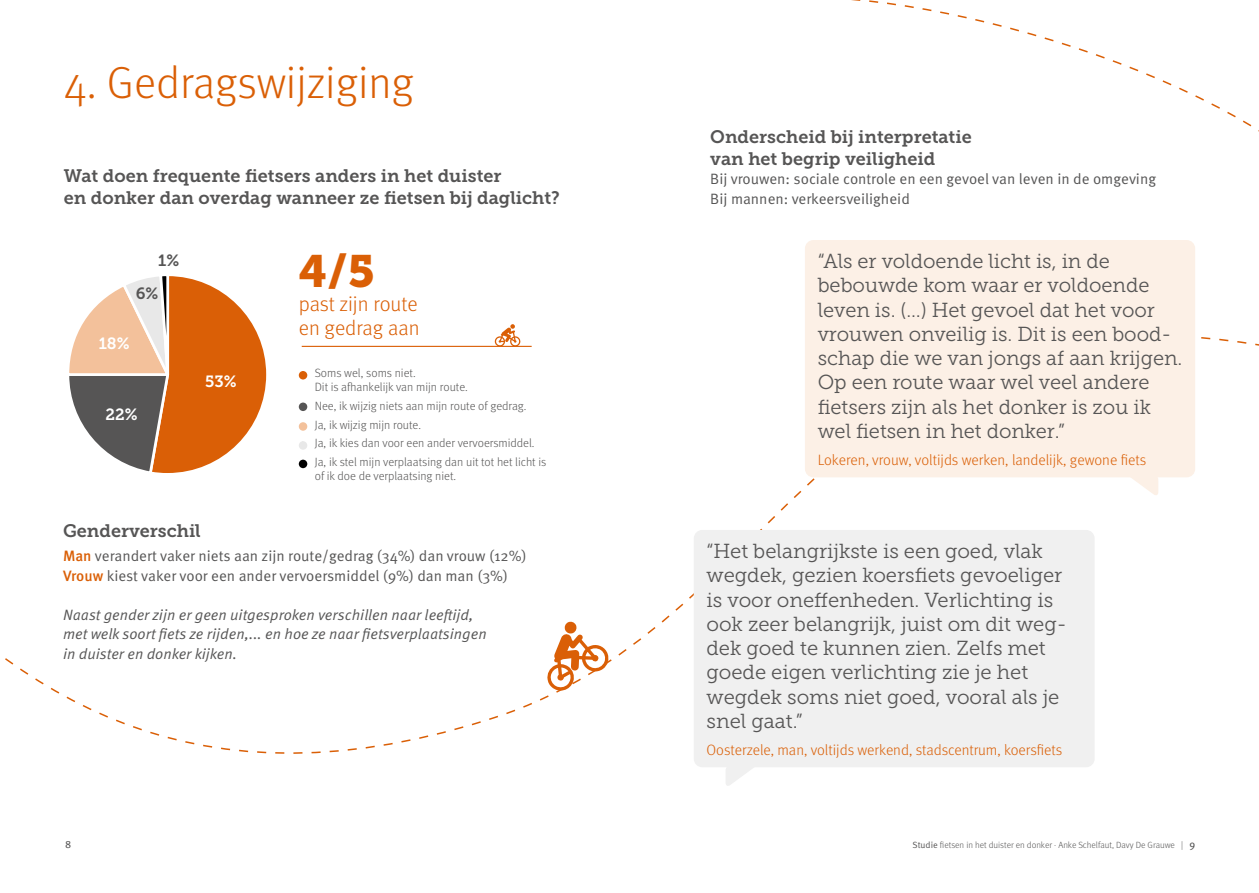
<style>
.page{position:relative;width:1259px;height:893px;background:#fff}
.page>*{position:absolute;margin:0;border:0;box-sizing:border-box;transform-origin:0 0}
.t1{font:300 45px "Meta Pro";color:#da5f06}
.t2{font:45px "Museo Slab 900";color:#da5f06}
.t3{font:300 21px/24px "Meta Pro";color:#da5f06}
.t4{font:20.25px/24.3px "Museo Slab 300";color:#565555}
.t5{font:18px/21.6px "Museo Slab 700";color:#565555}
.t6{font:16.2px "Museo Slab 700";color:#fff}
.t7{font:16.2px "Museo Slab 700";color:#565555}
.t8{font:15px/19.5px "Meta Pro Norm";color:#565555}
.t9{font:15px/19.5px "Meta Pro Norm Ita";color:#565555}
.t10{font:300 15px "Meta Pro";color:#da5f06}
.t11{font:300 12px/18.6px "Meta Pro";color:#565555}
.t12{font:10.5px "Meta Pro";color:#565555}
.t13{font:300 9px "Meta Pro";color:#565555}
.s1{font-family:"Meta Pro";font-weight:500;color:#da5f06}
.s2{font-family:"Meta Pro Norm";font-weight:400}
.s3{font-weight:400;font-size:10.5px}
</style>
<div class="page">
<svg style="left:69px;top:276px;width:198px;height:197px"></svg>
<div style="left:299px;top:371px;width:8px;height:8px;background:#da5f06;border-radius:50%"></div>
<div style="left:299px;top:403px;width:8px;height:8px;background:#565555;border-radius:50%"></div>
<div style="left:299px;top:422px;width:8px;height:9px;background:#f3c19b;border-radius:50%"></div>
<div style="left:299px;top:441px;width:8px;height:9px;background:#e8e8e8;border-radius:50%"></div>
<div style="left:299px;top:460px;width:8px;height:8px;background:#000;border-radius:50%"></div>
<hr style="left:302px;top:346px;width:229px;height:1px;background:#da5f06">
<svg style="left:495px;top:324px;width:26px;height:23px"></svg>
<div style="left:805px;top:240px;width:390px;height:237px;background:#fcf0e6;border-radius:9px"></div>
<div style="left:694px;top:530px;width:400px;height:237px;background:#f0f0f0;border-radius:9px"></div>
<svg style="left:1130px;top:477px;width:28px;height:18px"></svg>
<svg style="left:726px;top:767px;width:28px;height:19px"></svg>
<svg style="left:547px;top:621px;width:62px;height:72px"></svg>
<svg style="left:851px;top:0;width:408px;height:132px"></svg>
<h1 class="t1" style="left:64px;top:50px;width:351px">4. Gedragswijziging</h1>
<p class="t5" style="left:64px;top:165px;width:498px">Wat doen frequente fietsers anders in het duister<br>en donker dan overdag wanneer ze fietsen bij daglicht?</p>
<p class="t7" style="left:158px;top:252px;width:22px">1%</p>
<p class="t7" style="left:136px;top:284px;width:24px">6%</p>
<p class="t6" style="left:99px;top:334px;width:32px">18%</p>
<p class="t6" style="left:106px;top:405px;width:34px">22%</p>
<p class="t6" style="left:205px;top:372px;width:33px">53%</p>
<h1 class="t2" style="left:299px;top:245px;width:77px">4/5</h1>
<p class="t3" style="left:299px;top:291px;width:122px">past zijn route en gedrag aan</p>
<p class="t11" style="left:315px;top:365px;width:155px;line-height:14.4px;text-indent:-13px">› Soms wel, soms niet.<br>Dit is afhankelijk van mijn route.</p>
<p class="t11" style="left:302px;top:396px;width:246px">› Nee, ik wijzig niets aan mijn route of gedrag.<br>› Ja, ik wijzig mijn route.<br>› Ja, ik kies dan voor een ander vervoersmiddel.<br>› Ja, ik stel mijn verplaatsing dan uit tot het licht is</p>
<p class="t11" style="left:315px;top:466px;width:143px">of ik doe de verplaatsing niet.</p>
<p class="t5" style="left:63px;top:520px;width:139px">Genderverschil</p>
<p class="t8" style="left:63px;top:545px;width:465px"><span class="s1">Man</span> verandert vaker niets aan zijn route/gedrag (34%) dan vrouw (12%)<br><span class="s1">Vrouw</span> kiest vaker voor een ander vervoersmiddel (9%) dan man (3%)</p>
<p class="t9" style="left:63px;top:604px;width:425px">Naast gender zijn er geen uitgesproken verschillen naar leeftijd, met welk soort fiets ze rijden,... en hoe ze naar fietsverplaatsingen in duister en donker kijken.</p>
<p class="t5" style="left:710px;top:126px;width:263px">Onderscheid bij interpretatie van het begrip veiligheid</p>
<p class="t8" style="left:710px;top:168px;width:447px">Bij vrouwen: sociale controle en een gevoel van leven in de omgeving<br>Bij mannen: verkeersveiligheid</p>
<p class="t4" style="left:817px;top:249px;width:366px">“Als er voldoende licht is, in de bebouwde kom waar er voldoende leven is. (…) Het gevoel dat het voor vrouwen onveilig is. Dit is een bood&shy;schap die we van jongs af aan krijgen.<br>Op een route waar wel veel andere fietsers zijn als het donker is zou ik wel fietsen in het donker.”</p>
<p class="t10" style="left:817px;top:449px;width:330px">Lokeren, vrouw, voltijds werken, landelijk, gewone fiets</p>
<p class="t4" style="left:706px;top:539px;width:362px">“Het belangrijkste is een goed, vlak wegdek, gezien koersfiets gevoeliger is voor oneffenheden. Verlichting is ook zeer belangrijk, juist om dit weg&shy;dek goed te kunnen zien. Zelfs met goede eigen verlichting zie je het wegdek soms niet goed, vooral als je snel gaat.”</p>
<p class="t10" style="left:706px;top:738px;width:357px">Oosterzele, man, voltijds werkend, stadscentrum, koersfiets</p>
<p class="t12" style="left:65px;top:836px;width:8px">8</p>
<p class="t13" style="left:912px;top:838px;width:284px"><span class="s2">Studie</span> fietsen in het duister en donker · Anke Schelfaut, Davy De Grauwe | <span class="s3">9</span></p>
</div>
